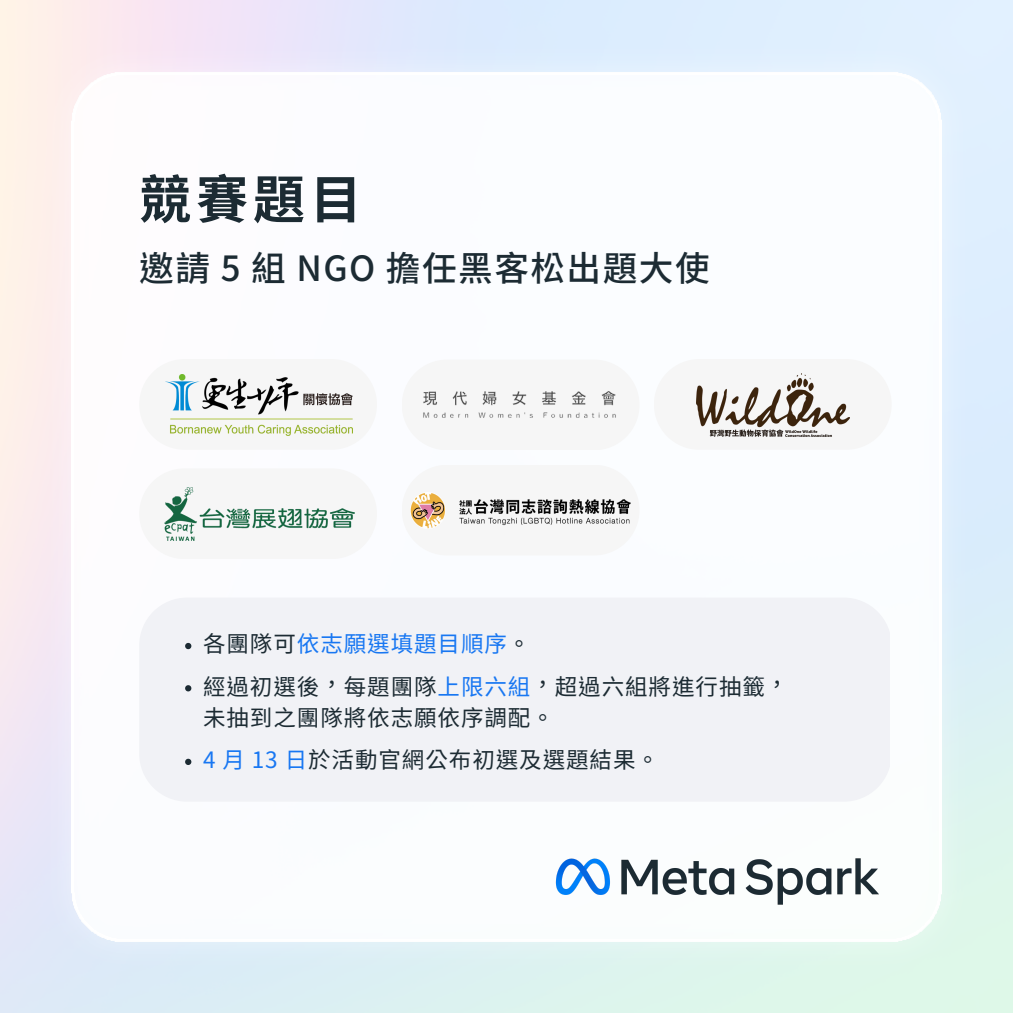
<style>
.page{position:relative;width:1013px;height:1013px;background:#fff}
.page>*{position:absolute;margin:0;border:0;box-sizing:border-box;transform-origin:0 0}
.t1{font:700 52px "Source Han Sans TWHK";color:#1c2b33}
.t2{font:500 34.75px "Source Han Sans TWHK";letter-spacing:.04em;color:#1c2b33}
.t3{font:22.5px/42.2px "Source Han Sans TWHK";letter-spacing:.04em;color:#1c2b33}
.s1{color:#1877f2}
</style>
<div class="page">
<img style="left:520px;top:822px;width:394px;height:118px">
<div style="left:654px;top:359px;width:237px;height:90px;background:#f6f6f6;border-radius:45px"></div>
<div style="left:139px;top:359px;width:238px;height:90px;background:#f6f6f6;border-radius:45px"></div>
<img style="left:165px;top:374px;width:188px;height:61px">
<div style="left:402px;top:359px;width:237px;height:91px;background:#f6f6f6;border-radius:45px"></div>
<div style="left:139px;top:468px;width:238px;height:91px;background:#f6f6f6;border-radius:45px"></div>
<img style="left:404px;top:383px;width:212px;height:43px">
<img style="left:165px;top:487px;width:189px;height:53px">
<div style="left:402px;top:465px;width:237px;height:90px;background:#f6f6f6;border-radius:45px"></div>
<img style="left:696px;top:374px;width:153px;height:62px">
<img style="left:411px;top:493px;width:219px;height:35px">
<div style="left:139px;top:597px;width:750px;height:204px;background:#f1f2f6"></div>
<svg style="left:185px;top:643px;width:6px;height:6px"></svg>
<svg style="left:185px;top:685px;width:6px;height:6px"></svg>
<svg style="left:185px;top:758px;width:6px;height:7px"></svg>
<h1 class="t1" style="left:139px;top:173px;width:209px">競賽題目</h1>
<h2 class="t2" style="left:139px;top:250px;width:572px">邀請 5 組 NGO 擔任黑客松出題大使</h2>
<p class="t3" style="left:203px;top:622px;width:587px">各團隊可<span class="s1">依志願選填題目順序</span>。<br>經過初選後，每題團隊<span class="s1">上限六組</span>，超過六組將進行抽籤，</p>
<p class="t3" style="left:203px;top:696px;width:457px">未抽到之團隊將依志願依序調配。<br><span class="s1">4 月 13 日</span>於活動官網公布初選及選題結果。</p>
</div>
